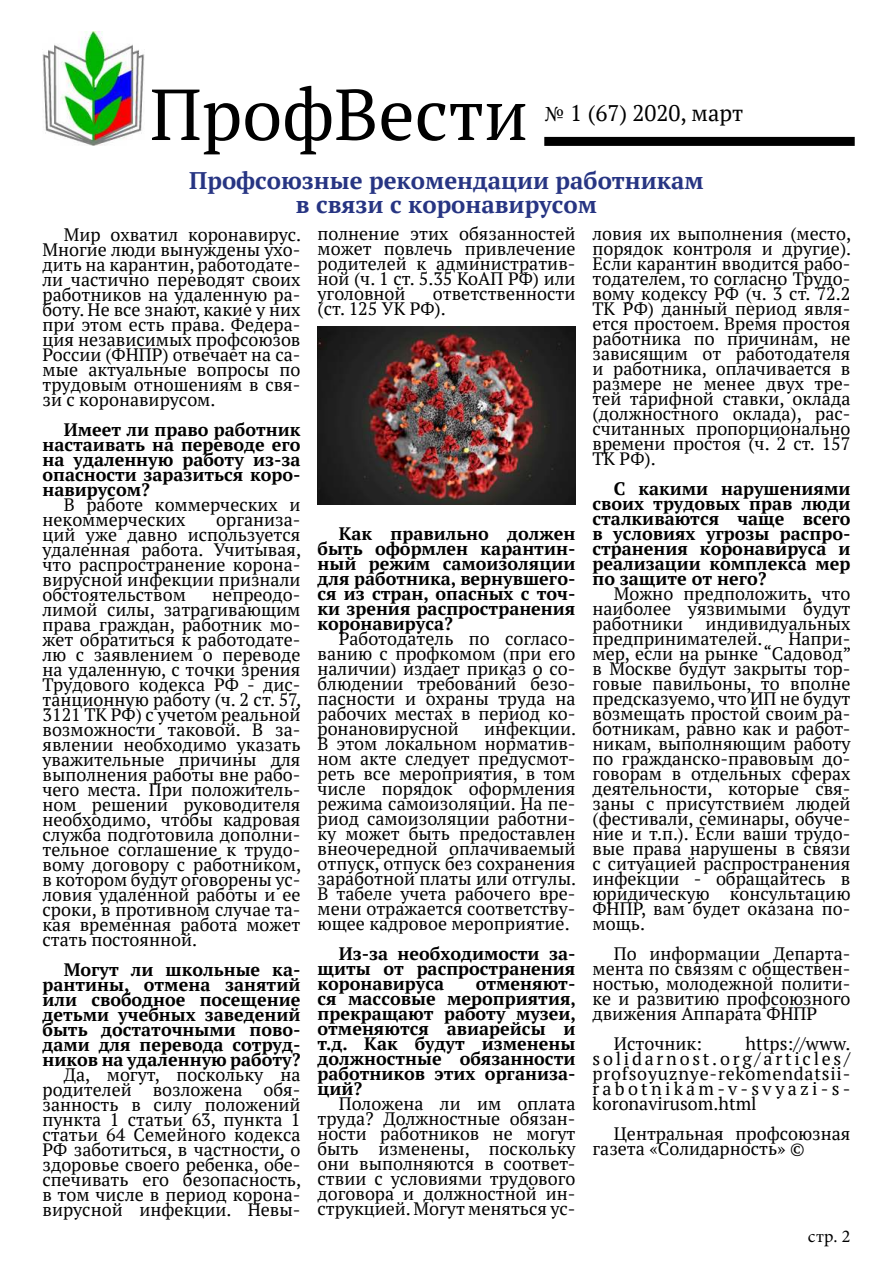
<style>
.page{position:relative;width:893px;height:1263px;background:#fff}
.page>*{position:absolute;margin:0;border:0;box-sizing:border-box;transform-origin:0 0}
.t1{font:72px "PT Serif";color:#000}
.t2{font:700 24px/24px "PT Serif";color:#273583;text-align:center}
.t3{font:22.5px "PT Serif";color:#000}
.t4{font:18px/15px "PT Serif";color:#000;text-align:justify}
.t5{font:700 18px/15px "PT Serif";color:#000;text-align:justify}
.t6{font:18px "Minion Pro";color:#000}
.s1{font-family:"Minion Pro"}
</style>
<div class="page">
<img style="left:43px;top:32px;width:102px;height:114px">
<div style="left:544px;top:137px;width:311px;height:9px;background:#000"></div>
<img style="left:317px;top:326px;width:258px;height:179px">
<h1 class="t1" style="left:150px;top:68px;width:380px">ПрофВести</h1>
<p class="t3" style="left:545px;top:99px;width:200px"><span class="s1">№</span> 1 (67) 2020, март</p>
<h2 class="t2" style="left:189px;top:168px;width:516px">Профсоюзные рекомендации работникам в связи с коронавирусом</h2>
<p class="t4" style="left:43px;top:227px;width:260px;text-indent:21px">Мир охватил коронавирус.<br>Многие люди вынуждены ухо&shy;дить на карантин, работодате&shy;ли частично переводят своих работников на удаленную ра&shy;боту. Не все знают, какие у них при этом есть права. Федера&shy;ция независимых профсоюзов России (ФНПР) отвечает на са&shy;мые актуальные вопросы по трудовым отношениям в свя&shy;зи с коронавирусом.</p>
<p class="t5" style="left:43px;top:422px;width:259px;text-indent:21px">Имеет ли право работник настаивать на переводе его на удаленную работу из-за опасности заразиться коро&shy;навирусом?</p>
<p class="t4" style="left:43px;top:497px;width:259px;text-indent:21px">В работе коммерческих и некоммерческих</p>
<p class="t4" style="left:43px;top:512px;width:260px;text-indent:174px">организа&shy;ций уже давно используется удаленная работа. Учитывая, что распространение корона&shy;вирусной инфекции признали обстоятельством</p>
<p class="t4" style="left:43px;top:587px;width:260px;text-indent:170px">непреодо&shy;лимой силы, затрагивающим права граждан, работник мо&shy;жет обратиться к работодате&shy;лю с заявлением о переводе на удаленную, с точки зрения Трудового кодекса РФ - дис&shy;танционную работу (ч. 2 ст. 57, 3121 ТК РФ) с учетом реальной возможности таковой. В за&shy;явлении необходимо указать уважительные причины для выполнения работы вне рабо&shy;чего места. При положитель&shy;ном решении руководителя необходимо, чтобы кадровая служба подготовила дополни&shy;тельное соглашение к трудо&shy;вому договору с работником, в котором будут оговорены ус&shy;ловия удаленной работы и ее сроки, в противном случае та&shy;кая временная работа может стать постоянной.</p>
<p class="t5" style="left:43px;top:961px;width:259px;text-indent:21px">Могут ли школьные ка&shy;рантины, отмена занятий или свободное посещение детьми учебных заведений быть достаточными пово&shy;дами для перевода сотруд&shy;ников на удаленную работу?</p>
<p class="t4" style="left:43px;top:1066px;width:260px;text-indent:21px">Да, могут, поскольку на родителей возложена обя&shy;занность в силу положений пункта 1 статьи 63, пункта 1 статьи 64 Семейного кодекса РФ заботиться, в частности, о здоровье своего ребенка, обе&shy;спечивать его безопасность, в том числе в период корона&shy;вирусной инфекции. Невы-</p>
<p class="t4" style="left:317px;top:226px;width:259px">полнение этих обязанностей может повлечь привлечение родителей к административ&shy;ной (ч. 1 ст. 5.35 КоАП РФ) или уголовной</p>
<p class="t4" style="left:317px;top:286px;width:259px;text-indent:115px">ответственности (ст. 125 УК РФ).</p>
<p class="t5" style="left:317px;top:526px;width:259px;text-indent:21px">Как правильно должен быть оформлен карантин&shy;ный режим самоизоляции для работника, вернувшего&shy;ся из стран, опасных с точ&shy;ки зрения распространения коронавируса?</p>
<p class="t4" style="left:317px;top:631px;width:259px;text-indent:21px">Работодатель по согласо&shy;ванию с профкомом (при его наличии) издает приказ о со&shy;блюдении требований безо&shy;пасности и охраны труда на рабочих местах в период ко&shy;ронановирусной</p>
<p class="t4" style="left:317px;top:721px;width:260px;text-indent:167px">инфекции.<br>В этом локальном норматив&shy;ном акте следует предусмот&shy;реть все мероприятия, в том числе порядок оформления режима самоизоляции. На пе&shy;риод самоизоляции работни&shy;ку может быть предоставлен внеочередной оплачиваемый отпуск, отпуск без сохранения заработной платы или отгулы.<br>В табеле учета рабочего вре&shy;мени отражается соответству&shy;ющее кадровое мероприятие.</p>
<p class="t5" style="left:317px;top:946px;width:259px;text-indent:21px">Из-за необходимости за&shy;щиты от распространения коронавируса</p>
<p class="t5" style="left:317px;top:976px;width:260px;text-indent:158px">отменяют&shy;ся массовые мероприятия, прекращают работу музеи, отменяются авиарейсы и т.д. Как будут изменены должностные обязанности работников этих организа&shy;ций?</p>
<p class="t4" style="left:317px;top:1096px;width:259px;text-indent:21px">Положена ли им оплата труда? Должностные обязан&shy;ности работников не могут быть изменены, поскольку они выполняются в соответ&shy;ствии с условиями трудового договора и должностной ин&shy;струкцией. Могут меняться ус-</p>
<p class="t4" style="left:592px;top:226px;width:260px">ловия их выполнения (место, порядок контроля и другие).<br>Если карантин вводится рабо&shy;тодателем, то согласно Трудо&shy;вому кодексу РФ (ч. 3 ст. 72.2<br>ТК РФ) данный период явля&shy;ется простоем. Время простоя работника по причинам, не зависящим от работодателя и работника, оплачивается в размере не менее двух тре&shy;тей тарифной ставки, оклада (должностного оклада), рас&shy;считанных пропорционально времени простоя (ч. 2 ст. 157<br>ТК РФ).</p>
<p class="t5" style="left:592px;top:481px;width:259px;text-indent:21px">С какими нарушениями своих трудовых прав люди сталкиваются чаще всего в условиях угрозы распро&shy;странения коронавируса и реализации комплекса мер по защите от него?</p>
<p class="t4" style="left:592px;top:586px;width:259px;text-indent:21px">Можно предположить, что наиболее уязвимыми будут работники индивидуальных предпринимателей.</p>
<p class="t4" style="left:592px;top:631px;width:260px;text-indent:196px">Напри&shy;мер, если на рынке “Садовод” в Москве будут закрыты тор&shy;говые павильоны, то вполне предсказуемо, что ИП не будут возмещать простой своим ра&shy;ботникам, равно как и работ&shy;никам, выполняющим работу по гражданско-правовым до&shy;говорам в отдельных сферах деятельности, которые свя&shy;заны с присутствием людей (фестивали, семинары, обуче&shy;ние и т.п.). Если ваши трудо&shy;вые права нарушены в связи с ситуацией распространения инфекции - обращайтесь в юридическую консультацию ФНПР, вам будет оказана по&shy;мощь.</p>
<p class="t4" style="left:592px;top:946px;width:259px;text-indent:21px">По информации Департа&shy;мента по связям с обществен&shy;ностью, молодежной полити&shy;ке и развитию профсоюзного движения Аппарата ФНПР</p>
<p class="t4" style="left:614px;top:1036px;width:90px">Источник:</p>
<p class="t4" style="left:592px;top:1036px;width:259px;text-indent:153px">https://www. solidarnost.org/articles/ profsoyuznye-rekomendatsii&shy;rabotnikam-v-svyazi-s&shy;koronavirusom.html</p>
<p class="t4" style="left:592px;top:1126px;width:259px;text-indent:21px">Центральная профсоюзная газета «Солидарность» ©</p>
<p class="t6" style="left:808px;top:1229px;width:44px">стр. 2</p>
</div>
